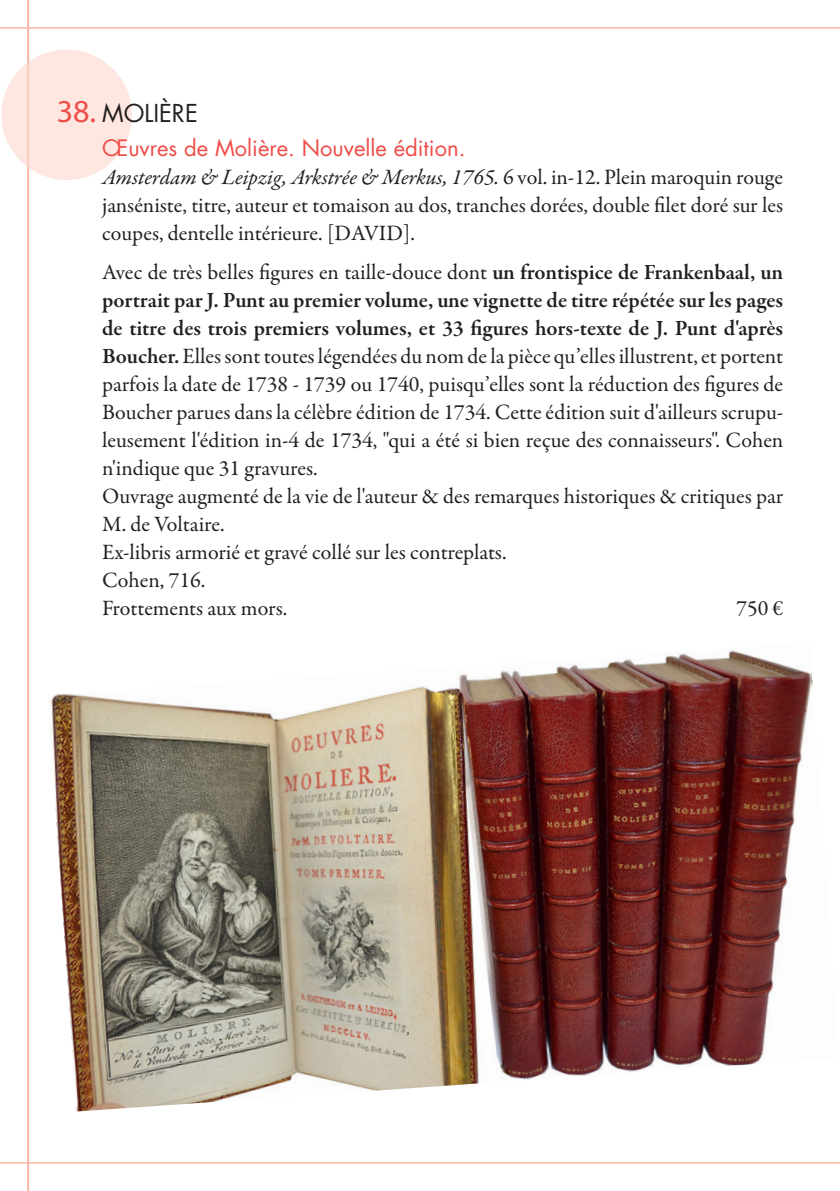
<style>
.page{position:relative;width:840px;height:1191px;background:#fff}
.page>*{position:absolute;margin:0;border:0;box-sizing:border-box;transform-origin:0 0}
.t1{font:24px "Futura Std";color:#231f20}
.description{font:22px/28px "Garamond Premr Pro";color:#231f20;text-align:justify}
.editeur{font:22px/28px "Garamond Premr Pro";letter-spacing:.005em;color:#231f20;text-align:justify}
.titre{font:22px "Futura Std";color:#ef4d48}
.s1{font-family:"Myriad Pro";font-size:32px;color:#ef4d48}
.s2{font-style:italic}
.s3{font-weight:600}
</style>
<div class="page">
<hr style="left:0;top:27px;width:839px;height:2px;background:#f9b6a5">
<hr style="left:0;top:1162px;width:839px;height:1px;background:#f9b6a5">
<hr style="left:27px;top:0;width:2px;height:1191px;background:#f9b6a5">
<div style="left:1px;top:50px;width:131px;height:130px;background:#fde7e0;border-radius:50%"></div>
<img style="left:51px;top:650px;width:762px;height:461px">
<p class="t1" style="left:57px;top:98px;width:142px"><span class="s1">38.</span> MOLIÈRE</p>
<p class="titre" style="left:102px;top:133px;width:364px">Œuvres de Molière. Nouvelle édition.</p>
<p class="editeur" style="left:102px;top:163px;width:682px"><span class="s2">Amsterdam &amp; Leipzig, Arkstrée &amp; Merkus, 1765.</span> 6 vol. in-12. Plein maroquin rouge janséniste, titre, auteur et tomaison au dos, tranches dorées, double filet doré sur les coupes, dentelle intérieure. [DAVID].</p>
<p class="description" style="left:102px;top:258px;width:682px">Avec de très belles figures en taille-douce dont <span class="s3">un frontispice de Frankenbaal, un portrait par J. Punt au premier volume, une vignette de titre répétée sur les pages de titre des trois premiers volumes, et 33 figures hors-texte de J. Punt d'après Boucher.</span> Elles sont toutes légendées du nom de la pièce qu’elles illustrent, et portent parfois la date de 1738 - 1739 ou 1740, puisqu’elles sont la réduction des figures de Boucher parues dans la célèbre édition de 1734. Cette édition suit d'ailleurs scrupu&shy;leusement l'édition in-4 de 1734, "qui a été si bien reçue des connaisseurs". Cohen n'indique que 31 gravures.</p>
<p class="description" style="left:102px;top:482px;width:682px">Ouvrage augmenté de la vie de l'auteur &amp; des remarques historiques &amp; critiques par<br>M. de Voltaire.</p>
<p class="description" style="left:102px;top:538px;width:406px">Ex-libris armorié et gravé collé sur les contreplats.</p>
<p class="description" style="left:102px;top:566px;width:105px">Cohen, 716.</p>
<p class="description" style="left:102px;top:594px;width:187px">Frottements aux mors.</p>
<p class="description" style="left:736px;top:594px;width:48px">750 €</p>
</div>
